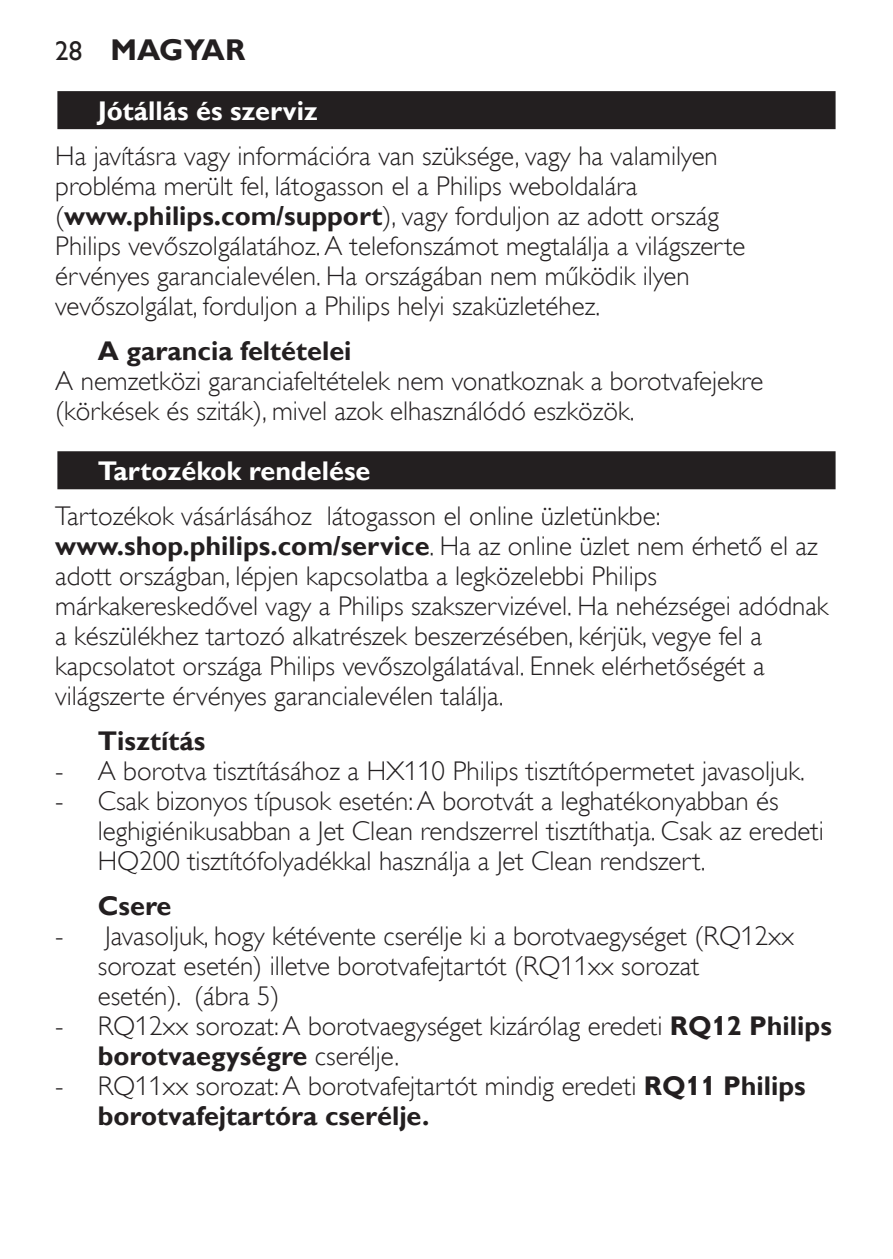
<style>
.page{position:relative;width:893px;height:1259px;background:#fff}
.page>*{position:absolute;margin:0;border:0;box-sizing:border-box;transform-origin:0 0}
.t1{font:700 30px "Gill Sans Alt One WGL";color:#231f20}
.t2{font:27px/30px "Gill Sans Alt One WGL Light";color:#231f20}
.t3{font:700 27px "Gill Sans Alt One WGL";color:#231f20}
.t4{font:700 27px "Gill Sans Alt One WGL";color:#fff}
.s1{font-weight:400;font-size:27px}
.s2{font-family:"Gill Sans Alt One WGL";font-weight:700}
.s3{font-family:"Gill Sans Alt One WGL Light";font-weight:400}
</style>
<div class="page">
<div style="left:55px;top:89px;width:783px;height:43px;background:linear-gradient(to right,#dcdbdc,#dcdbdc)"></div>
<div style="left:57px;top:91px;width:779px;height:38px;background:#231f20"></div>
<div style="left:55px;top:449px;width:783px;height:43px;background:linear-gradient(to right,#bdbcbc,#bdbcbc)"></div>
<div style="left:57px;top:451px;width:779px;height:38px;background:#231f20"></div>
<p class="t1" style="left:55px;top:29px;width:192px"><span class="s1">28</span> Magyar</p>
<p class="t4" style="left:98px;top:92px;width:222px">Jótállás és szerviz</p>
<p class="t2" style="left:55px;top:141px;width:692px">Ha javításra vagy információra van szüksége, vagy ha valamilyen probléma merült fel, látogasson el a Philips weboldalára (<span class="s2">www.philips.com/support</span>), vagy forduljon az adott ország Philips vevőszolgálatához. A telefonszámot megtalálja a világszerte érvényes garancialevélen. Ha országában nem működik ilyen vevőszolgálat, forduljon a Philips helyi szaküzletéhez.</p>
<p class="t3" style="left:98px;top:332px;width:255px">A garancia feltételei</p>
<p class="t2" style="left:55px;top:366px;width:710px">A nemzetközi garanciafeltételek nem vonatkoznak a borotvafejekre (körkések és sziták), mivel azok elhasználódó eszközök.</p>
<p class="t4" style="left:98px;top:452px;width:274px">Tartozékok rendelése</p>
<p class="t2" style="left:55px;top:501px;width:775px">Tartozékok vásárlásához látogasson el online üzletünkbe: <span class="s2">www.shop.philips.com/service</span>. Ha az online üzlet nem érhető el az adott országban, lépjen kapcsolatba a legközelebbi Philips márkakereskedővel vagy a Philips szakszervizével. Ha nehézségei adódnak a készülékhez tartozó alkatrészek beszerzésében, kérjük, vegye fel a kapcsolatot országa Philips vevőszolgálatával. Ennek elérhetőségét a világszerte érvényes garancialevélen találja.</p>
<p class="t3" style="left:98px;top:722px;width:109px">Tisztítás</p>
<p class="t2" style="left:55px;top:756px;width:751px">- A borotva tisztításához a HX110 Philips tisztítópermetet javasoljuk.</p>
<p class="t2" style="left:98px;top:786px;width:727px;text-indent:-43px">- Csak bizonyos típusok esetén: A borotvát a leghatékonyabban és leghigiénikusabban a Jet Clean rendszerrel tisztíthatja. Csak az eredeti<br>HQ200 tisztítófolyadékkal használja a Jet Clean rendszert.</p>
<p class="t3" style="left:98px;top:887px;width:75px">Csere</p>
<p class="t2" style="left:98px;top:921px;width:698px;text-indent:-43px">- Javasoljuk, hogy kétévente cserélje ki a borotvaegységet (RQ12xx sorozat esetén) illetve borotvafejtartót (RQ11xx sorozat<br>esetén). (ábra 5)</p>
<p class="t2" style="left:55px;top:1011px;width:778px">- RQ12xx sorozat: A borotvaegységet kizárólag eredeti <span class="s2">RQ12 Philips</span></p>
<p class="t3" style="left:98px;top:1037px;width:303px">borotvaegységre <span class="s3">cserélje.</span></p>
<p class="t2" style="left:55px;top:1071px;width:752px">- RQ11xx sorozat: A borotvafejtartót mindig eredeti <span class="s2">RQ11 Philips</span></p>
<p class="t3" style="left:98px;top:1097px;width:333px">borotvafejtartóra cserélje.</p>
</div>
